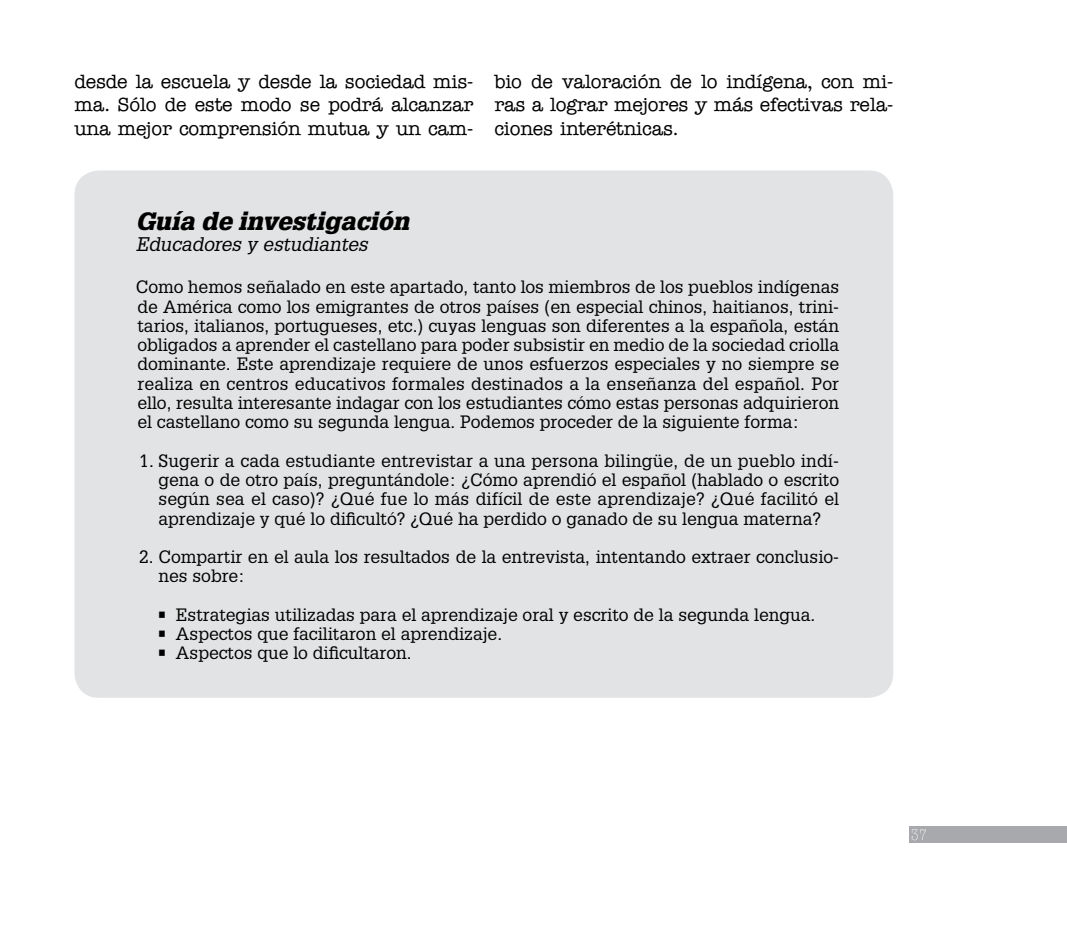
<style>
.page{position:relative;width:1067px;height:943px;background:#fff}
.page>*{position:absolute;margin:0;border:0;box-sizing:border-box;transform-origin:0 0}
.t1{font:italic 900 24.5px "Glypha LT Std";letter-spacing:.005em;color:#000}
.t2{font:500 19.25px/23.4px "American Typewriter Std";letter-spacing:-.01em;color:#000;text-align:justify}
.t3{font:italic 19.25px "Glypha LT Std";letter-spacing:-.01em;color:#000}
.t4{font:17.5px/19.2px "Glypha LT Std";color:#000;text-align:justify}
.t5{font:300 condensed 15.75px "American Typewriter Std";color:#fff}
</style>
<div class="page">
<div style="left:909px;top:826px;width:158px;height:17px;background:#a7a9ac"></div>
<div style="left:74px;top:170px;width:819px;height:527px;background:#e2e3e4;border-radius:25px"></div>
<p class="t2" style="left:74px;top:70px;width:400px">desde la escuela y desde la sociedad mis&shy;ma. Sólo de este modo se podrá alcanzar una mejor comprensión mutua y un cam-</p>
<p class="t2" style="left:494px;top:70px;width:400px">bio de valoración de lo indígena, con mi&shy;ras a lograr mejores y más efectivas rela&shy;ciones interétnicas.</p>
<h1 class="t1" style="left:136px;top:206px;width:275px">Guía de investigación</h1>
<p class="t3" style="left:136px;top:232px;width:234px">Educadores y estudiantes</p>
<p class="t4" style="left:136px;top:277px;width:705px">Como hemos señalado en este apartado, tanto los miembros de los pueblos indígenas de América como los emigrantes de otros países (en especial chinos, haitianos, trini&shy;tarios, italianos, portugueses, etc.) cuyas lenguas son diferentes a la española, están obligados a aprender el castellano para poder subsistir en medio de la sociedad criolla dominante. Este aprendizaje requiere de unos esfuerzos especiales y no siempre se realiza en centros educativos formales destinados a la enseñanza del español. Por ello, resulta interesante indagar con los estudiantes cómo estas personas adquirieron el castellano como su segunda lengua. Podemos proceder de la siguiente forma:</p>
<p class="t4" style="left:158px;top:450px;width:682px;text-indent:-19px">1. Sugerir a cada estudiante entrevistar a una persona bilingüe, de un pueblo indí&shy;gena o de otro país, preguntándole: ¿Cómo aprendió el español (hablado o escrito según sea el caso)? ¿Qué fue lo más difícil de este aprendizaje? ¿Qué facilitó el aprendizaje y qué lo dificultó? ¿Qué ha perdido o ganado de su lengua materna?</p>
<p class="t4" style="left:158px;top:547px;width:682px;text-indent:-19px">2. Compartir en el aula los resultados de la entrevista, intentando extraer conclusio&shy;nes sobre:</p>
<p class="t4" style="left:157px;top:604px;width:660px">• Estrategias utilizadas para el aprendizaje oral y escrito de la segunda lengua.</p>
<p class="t4" style="left:157px;top:624px;width:347px">• Aspectos que facilitaron el aprendizaje.</p>
<p class="t4" style="left:157px;top:643px;width:256px">• Aspectos que lo dificultaron.</p>
<p class="t5" style="left:910px;top:826px;width:15px">37</p>
</div>
